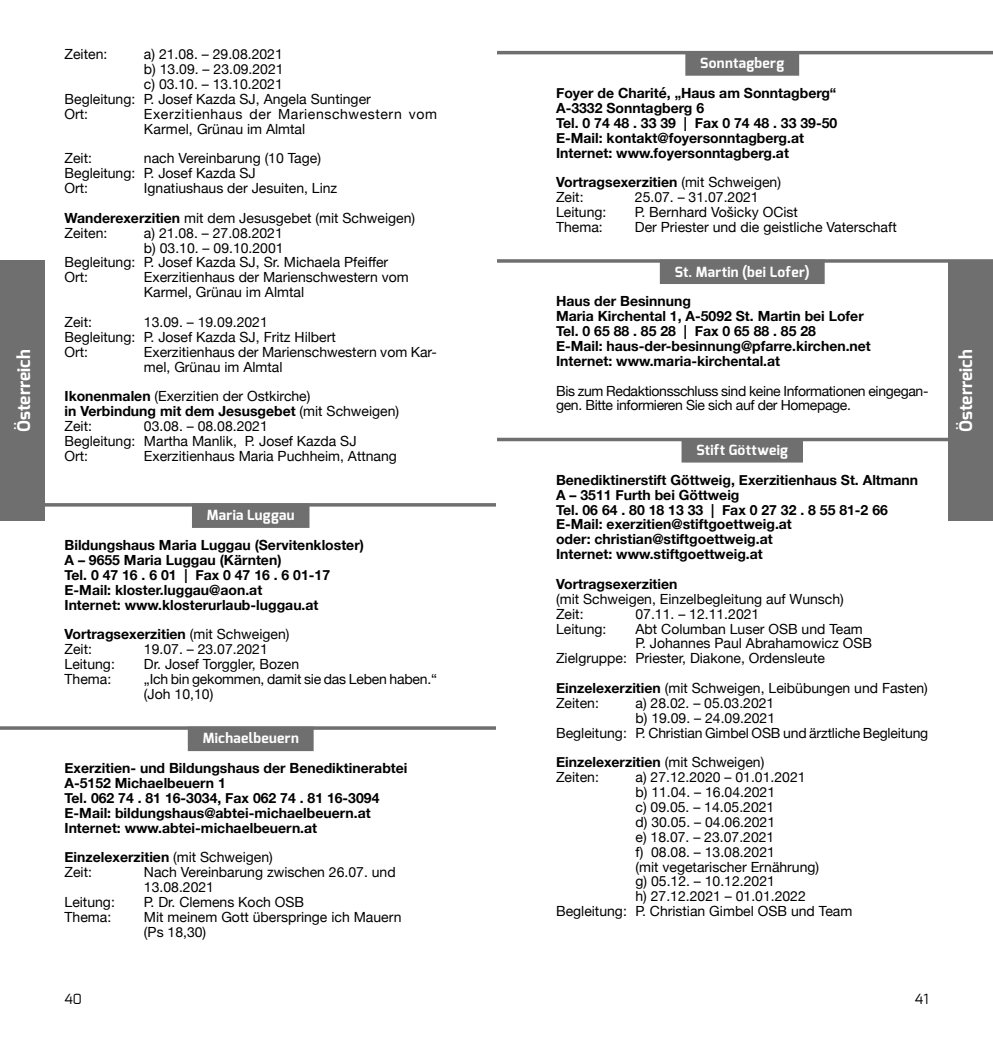
<style>
.page{position:relative;width:993px;height:1042px;background:#fff}
.page>*{position:absolute;margin:0;border:0;box-sizing:border-box;transform-origin:0 0}
.t1{font:700 17.5px "Exo";color:#fff}
.t2{font:14px/14.9px "Helvetica Neue";color:#000}
.t3{font:700 14px/14.9px "Helvetica Neue";color:#000}
.t4{font:14px/14.9px "Helvetica Neue";letter-spacing:-.025em;color:#000}
.t5{font:700 14px "Exo";letter-spacing:.025em;color:#fff}
.t6{font:14px/14.9px "Helvetica Neue";letter-spacing:.04em;color:#000}
.t7{font:14px "Exo";color:#000}
.s1{font-weight:700}
</style>
<div class="page">
<div style="left:192px;top:503px;width:117px;height:25px;background:#706f6f"></div>
<hr style="left:0;top:503px;width:516px;height:3px;background:#706f6f">
<div style="left:188px;top:726px;width:125px;height:25px;background:#706f6f"></div>
<svg style="left:0;top:726px;width:496px;height:4px;fill:#706f6f"></svg>
<div style="left:685px;top:51px;width:113px;height:25px;background:#706f6f"></div>
<hr style="left:476px;top:51px;width:516px;height:3px;background:#706f6f">
<div style="left:659px;top:259px;width:165px;height:25px;background:#706f6f"></div>
<svg style="left:497px;top:259px;width:495px;height:4px;fill:#706f6f"></svg>
<div style="left:681px;top:438px;width:121px;height:24px;background:#706f6f"></div>
<hr style="left:476px;top:438px;width:516px;height:3px;background:#706f6f">
<div style="left:0;top:260px;width:45px;height:261px;background:#706f6f"></div>
<div style="left:947px;top:260px;width:45px;height:261px;background:#706f6f"></div>
<div style="left:496px;top:497px;width:35px;height:16px;background:#fff"></div>
<div style="left:461px;top:46px;width:35px;height:16px;background:#fff"></div>
<div style="left:461px;top:432px;width:35px;height:15px;background:#fff"></div>
<p class="t2" style="left:64px;top:48px;width:44px">Zeiten:</p>
<p class="t2" style="left:144px;top:48px;width:140px">a) 21.08. – 29.08.2021</p>
<p class="t2" style="left:144px;top:62px;width:141px">b) 13.09. – 23.09.2021</p>
<p class="t2" style="left:144px;top:77px;width:140px">c) 03.10. – 13.10.2021</p>
<p class="t2" style="left:64px;top:92px;width:308px">Begleitung: P. Josef Kazda SJ, Angela Suntinger</p>
<p class="t2" style="left:64px;top:107px;width:25px">Ort:</p>
<p class="t6" style="left:144px;top:107px;width:294px">Exerzitienhaus der Marienschwestern vom<br>Karmel, Grünau im Almtal</p>
<p class="t2" style="left:64px;top:152px;width:29px">Zeit:</p>
<p class="t5" style="left:700px;top:54px;width:85px">Sonntagberg</p>
<p class="t3" style="left:556px;top:86px;width:282px">Foyer de Charité, „Haus am Sonntagberg“ A-3332 Sonntagberg 6<br>Tel. 0 74 48 . 33 39 | Fax 0 74 48 . 33 39-50<br>E-Mail: kontakt@foyersonntagberg.at Internet: www.foyersonntagberg.at</p>
<p class="t2" style="left:556px;top:176px;width:226px"><span class="s1">Vortragsexerzitien</span> (mit Schweigen)<br>Zeit:</p>
<p class="t2" style="left:64px;top:152px;width:258px;text-indent:79px">nach Vereinbarung (10 Tage)<br>Begleitung: P. Josef Kazda SJ<br>Ort:</p>
<p class="t2" style="left:64px;top:174px;width:352px;line-height:29.8px;text-align:center">Ignatiushaus der Jesuiten, Linz<br><span class="s1">Wanderexerzitien</span> mit dem Jesusgebet (mit Schweigen)</p>
<p class="t2" style="left:64px;top:226px;width:44px">Zeiten:</p>
<p class="t2" style="left:144px;top:226px;width:140px">a) 21.08. – 27.08.2021</p>
<p class="t2" style="left:144px;top:241px;width:141px">b) 03.10. – 09.10.2001</p>
<p class="t2" style="left:64px;top:256px;width:325px">Begleitung: P. Josef Kazda SJ, Sr. Michaela Pfeiffer</p>
<p class="t2" style="left:64px;top:271px;width:25px">Ort:</p>
<p class="t2" style="left:144px;top:271px;width:266px">Exerzitienhaus der Marienschwestern vom<br>Karmel, Grünau im Almtal</p>
<p class="t2" style="left:64px;top:315px;width:29px">Zeit:</p>
<p class="t2" style="left:634px;top:190px;width:125px">25.07. – 31.07.2021</p>
<p class="t2" style="left:556px;top:205px;width:52px">Leitung:</p>
<p class="t2" style="left:634px;top:205px;width:164px">P. Bernhard Vošicky OCist</p>
<p class="t2" style="left:556px;top:220px;width:48px">Thema:</p>
<p class="t2" style="left:634px;top:220px;width:263px">Der Priester und die geistliche Vaterschaft</p>
<p class="t5" style="left:674px;top:262px;width:136px">St. Martin (bei Lofer)</p>
<p class="t3" style="left:556px;top:294px;width:316px">Haus der Besinnung<br>Maria Kirchental 1, A-5092 St. Martin bei Lofer Tel. 0 65 88 . 85 28 | Fax 0 65 88 . 85 28<br>E-Mail: haus-der-besinnung@pfarre.kirchen.net Internet: www.maria-kirchental.at</p>
<p class="t4" style="left:556px;top:384px;width:374px">Bis zum Redaktionsschluss sind keine Informationen eingegan&shy;gen. Bitte informieren Sie sich auf der Homepage.</p>
<p class="t5" style="left:696px;top:441px;width:93px">Stift Göttweig</p>
<p class="t3" style="left:556px;top:473px;width:363px">Benediktinerstift Göttweig, Exerzitienhaus St. Altmann A – 3511 Furth bei Göttweig<br>Tel. 06 64 . 80 18 13 33 | Fax 0 27 32 . 8 55 81-2 66<br>E-Mail: exerzitien@stiftgoettweig.at<br>oder: christian@stiftgoettweig.at<br>Internet: www.stiftgoettweig.at</p>
<p class="t3" style="left:556px;top:577px;width:123px">Vortragsexerzitien</p>
<p class="t2" style="left:556px;top:592px;width:289px">(mit Schweigen, Einzelbegleitung auf Wunsch)<br>Zeit:</p>
<p class="t2" style="left:64px;top:315px;width:273px;text-indent:79px">13.09. – 19.09.2021<br>Begleitung: P. Josef Kazda SJ, Fritz Hilbert<br>Ort:</p>
<p class="t2" style="left:144px;top:345px;width:294px">Exerzitienhaus der Marienschwestern vom Kar&shy;mel, Grünau im Almtal</p>
<p class="t2" style="left:64px;top:390px;width:336px"><span class="s1">Ikonenmalen</span> (Exerzitien der Ostkirche)<br><span class="s1">in Verbindung mit dem Jesusgebet</span> (mit Schweigen)<br>Zeit:</p>
<p class="t1" style="left:13px;top:432px;width:83px;rotate:-90deg">Österreich</p>
<p class="t1" style="left:954px;top:432px;width:83px;rotate:-90deg">Österreich</p>
<p class="t2" style="left:64px;top:419px;width:293px;text-indent:79px">03.08. – 08.08.2021<br>Begleitung: Martha Manlik, P. Josef Kazda SJ<br>Ort:</p>
<p class="t2" style="left:144px;top:449px;width:254px">Exerzitienhaus Maria Puchheim, Attnang</p>
<p class="t5" style="left:207px;top:506px;width:89px">Maria Luggau</p>
<p class="t3" style="left:64px;top:538px;width:301px">Bildungshaus Maria Luggau (Servitenkloster)<br>A – 9655 Maria Luggau (Kärnten)<br>Tel. 0 47 16 . 6 01 | Fax 0 47 16 . 6 01-17<br>E-Mail: kloster.luggau@aon.at<br>Internet: www.klosterurlaub-luggau.at</p>
<p class="t2" style="left:64px;top:628px;width:226px"><span class="s1">Vortragsexerzitien</span> (mit Schweigen)<br>Zeit:</p>
<p class="t2" style="left:635px;top:607px;width:125px">07.11. – 12.11.2021</p>
<p class="t2" style="left:556px;top:622px;width:52px">Leitung:</p>
<p class="t2" style="left:635px;top:622px;width:229px">Abt Columban Luser OSB und Team</p>
<p class="t2" style="left:635px;top:637px;width:238px">P. Johannes Paul Abrahamowicz OSB</p>
<p class="t2" style="left:556px;top:651px;width:270px">Zielgruppe: Priester, Diakone, Ordensleute</p>
<p class="t2" style="left:556px;top:681px;width:373px"><span class="s1">Einzelexerzitien</span> (mit Schweigen, Leibübungen und Fasten)<br>Zeiten:</p>
<p class="t2" style="left:144px;top:642px;width:125px">19.07. – 23.07.2021</p>
<p class="t2" style="left:64px;top:657px;width:52px">Leitung:</p>
<p class="t2" style="left:144px;top:657px;width:157px">Dr. Josef Torggler, Bozen</p>
<p class="t2" style="left:64px;top:672px;width:48px">Thema:</p>
<p class="t2" style="left:144px;top:672px;width:294px">„Ich bin gekommen, damit sie das Leben haben.“ (Joh 10,10)</p>
<p class="t5" style="left:203px;top:729px;width:97px">Michaelbeuern</p>
<p class="t3" style="left:64px;top:761px;width:344px">Exerzitien- und Bildungshaus der Benediktinerabtei A-5152 Michaelbeuern 1<br>Tel. 062 74 . 81 16-3034, Fax 062 74 . 81 16-3094<br>E-Mail: bildungshaus@abtei-michaelbeuern.at Internet: www.abtei-michaelbeuern.at</p>
<p class="t2" style="left:64px;top:851px;width:210px"><span class="s1">Einzelexerzitien</span> (mit Schweigen)<br>Zeit:</p>
<p class="t2" style="left:635px;top:696px;width:140px">a) 28.02. – 05.03.2021</p>
<p class="t2" style="left:635px;top:711px;width:141px">b) 19.09. – 24.09.2021</p>
<p class="t2" style="left:556px;top:726px;width:373px">Begleitung: P. Christian Gimbel OSB und ärztliche Begleitung</p>
<p class="t2" style="left:556px;top:756px;width:210px"><span class="s1">Einzelexerzitien</span> (mit Schweigen)<br>Zeiten:</p>
<p class="t2" style="left:635px;top:770px;width:171px">a) 27.12.2020 – 01.01.2021</p>
<p class="t2" style="left:635px;top:785px;width:141px">b) 11.04. – 16.04.2021</p>
<p class="t2" style="left:635px;top:800px;width:140px">c) 09.05. – 14.05.2021</p>
<p class="t2" style="left:635px;top:815px;width:141px">d) 30.05. – 04.06.2021</p>
<p class="t2" style="left:635px;top:830px;width:140px">e) 18.07. – 23.07.2021</p>
<p class="t2" style="left:635px;top:845px;width:141px">f) 08.08. – 13.08.2021</p>
<p class="t2" style="left:635px;top:860px;width:185px">(mit vegetarischer Ernährung)</p>
<p class="t2" style="left:635px;top:875px;width:141px">g) 05.12. – 10.12.2021</p>
<p class="t2" style="left:635px;top:889px;width:172px">h) 27.12.2021 – 01.01.2022</p>
<p class="t2" style="left:556px;top:904px;width:298px">Begleitung: P. Christian Gimbel OSB und Team</p>
<p class="t2" style="left:144px;top:866px;width:253px">Nach Vereinbarung zwischen 26.07. und<br>13.08.2021</p>
<p class="t2" style="left:64px;top:895px;width:52px">Leitung:</p>
<p class="t2" style="left:144px;top:895px;width:162px">P. Dr. Clemens Koch OSB</p>
<p class="t2" style="left:64px;top:910px;width:48px">Thema:</p>
<p class="t2" style="left:144px;top:910px;width:259px">Mit meinem Gott überspringe ich Mauern (Ps 18,30)</p>
<p class="t7" style="left:64px;top:989px;width:19px">40</p>
<p class="t7" style="left:914px;top:989px;width:15px">41</p>
</div>
